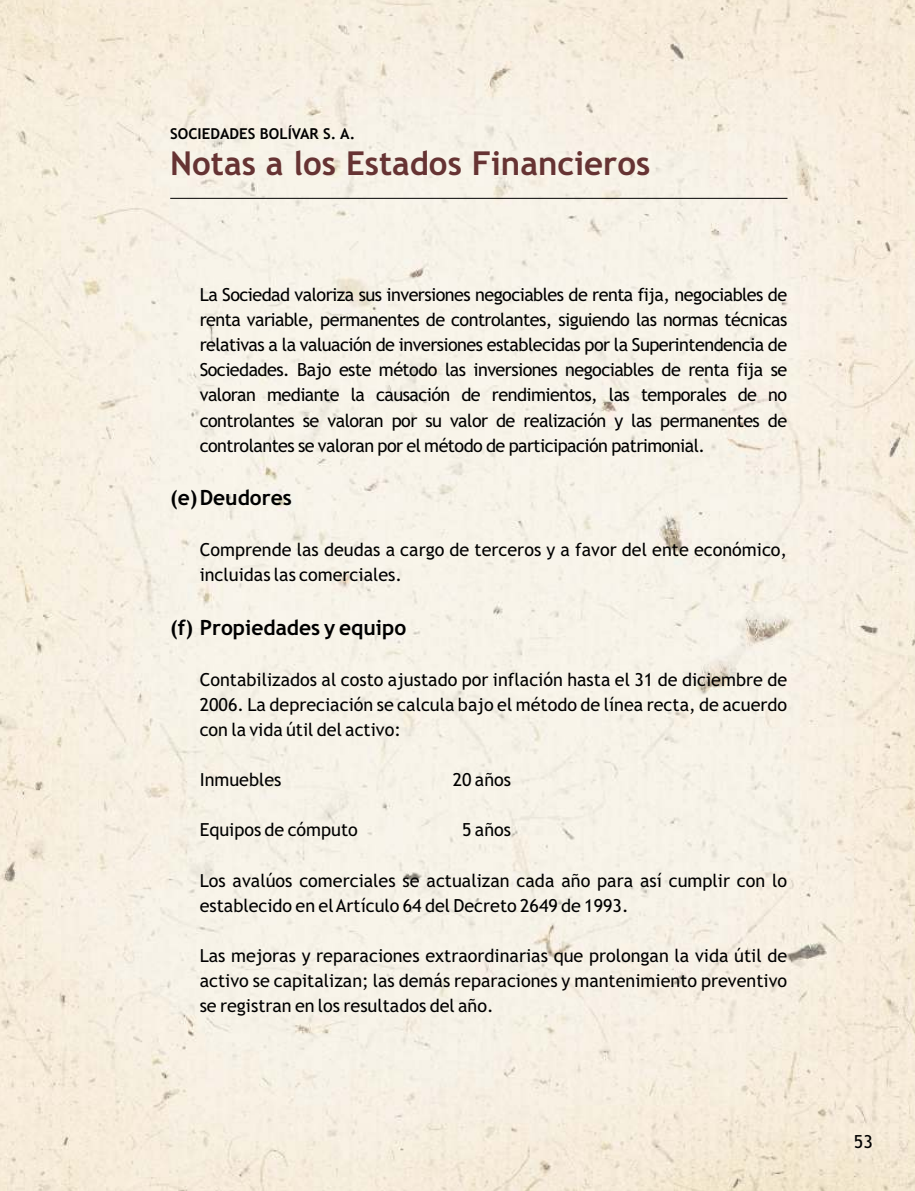
<style>
.page{position:relative;width:915px;height:1191px;background:#fff}
.page>*{position:absolute;margin:0;border:0;box-sizing:border-box;transform-origin:0 0}
.t1{font:700 33px "Trebuchet MS";color:#633}
.t2{font:700 21px "Trebuchet MS";color:#000}
.t3{font:18px/25px "Trebuchet MS";color:#000;text-align:justify}
.t4{font:700 15px "Trebuchet MS";color:#000}
</style>
<div class="page">
<img style="left:0;top:0;width:914px;height:1191px">
<hr style="left:170px;top:198px;width:617px;height:1px;background:#000">
<p class="t4" style="left:170px;top:128px;width:186px">SOCIEDADES BOLÍVAR S. A.</p>
<h1 class="t1" style="left:170px;top:151px;width:481px">Notas a los Estados Financieros</h1>
<p class="t3" style="left:200px;top:284px;width:589px">La Sociedad valoriza sus inversiones negociables de renta fija, negociables de renta variable, permanentes de controlantes, siguiendo las normas técnicas relativas a la valuación de inversiones establecidas por la Superintendencia de Sociedades. Bajo este método las inversiones negociables de renta fija se valoran mediante la causación de rendimientos, las temporales de no controlantes se valoran por su valor de realización y las permanentes de controlantes se valoran por el método de participación patrimonial.</p>
<p class="t2" style="left:170px;top:490px;width:123px">(e)Deudores</p>
<p class="t3" style="left:200px;top:539px;width:589px">Comprende las deudas a cargo de terceros y a favor del ente económico, incluidas las comerciales.</p>
<p class="t2" style="left:170px;top:619px;width:237px">(f) Propiedades y equipo</p>
<p class="t3" style="left:200px;top:668px;width:589px">Contabilizados al costo ajustado por inflación hasta el 31 de diciembre de 2006. La depreciación se calcula bajo el método de línea recta, de acuerdo con la vida útil del activo:</p>
<p class="t3" style="left:200px;top:769px;width:83px">Inmuebles</p>
<p class="t3" style="left:452px;top:769px;width:60px">20 años</p>
<p class="t3" style="left:200px;top:819px;width:160px">Equipos de cómputo</p>
<p class="t3" style="left:462px;top:819px;width:50px">5 años</p>
<p class="t3" style="left:200px;top:869px;width:589px">Los avalúos comerciales se actualizan cada año para así cumplir con lo establecido en el Artículo 64 del Decreto 2649 de 1993.</p>
<p class="t3" style="left:199px;top:944px;width:589px">Las mejoras y reparaciones extraordinarias que prolongan la vida útil de activo se capitalizan; las demás reparaciones y mantenimiento preventivo se registran en los resultados del año.</p>
<p class="t3" style="left:853px;top:1131px;width:20px">53</p>
</div>
